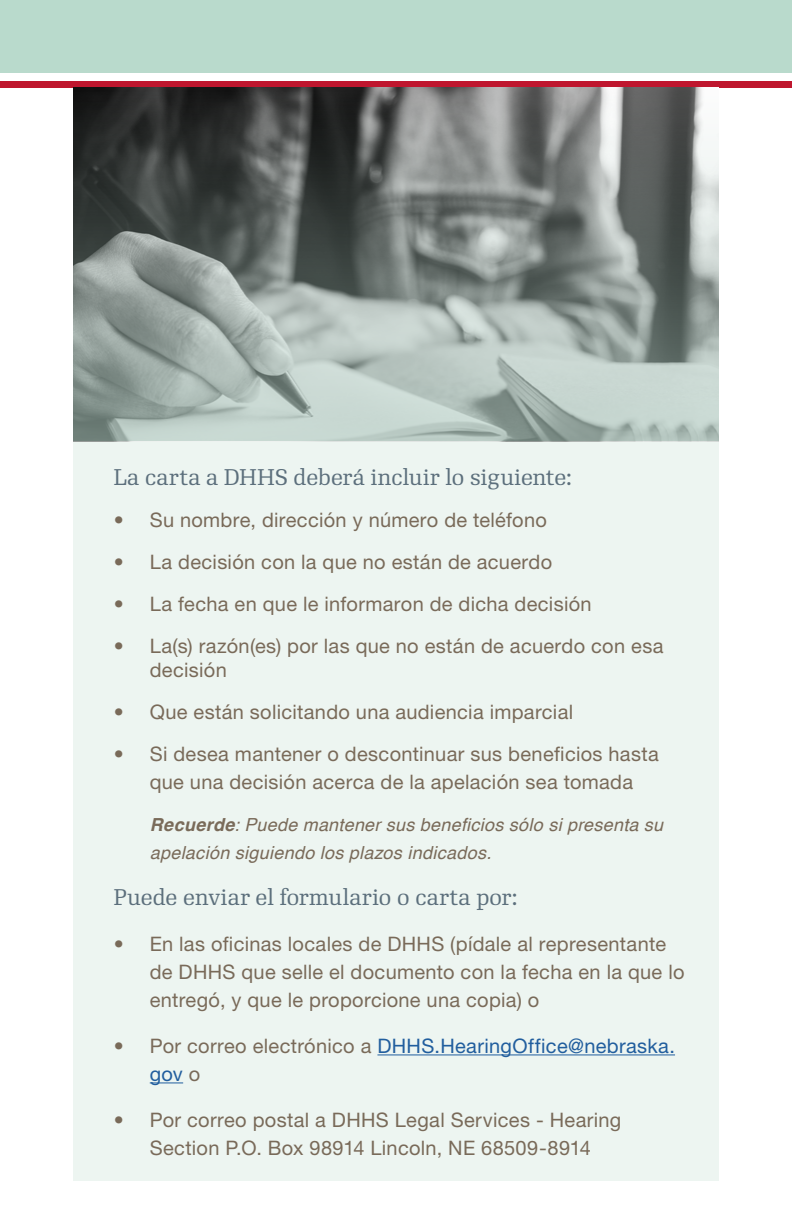
<style>
.page{position:relative;width:792px;height:1224px;background:#fff}
.page>*{position:absolute;margin:0;border:0;box-sizing:border-box;transform-origin:0 0}
.t1{font:22px "Re Public Std";letter-spacing:.005em;color:#5c6f7c}
.t2{font:20px/28px "Helvetica Neue";letter-spacing:.015em;color:#796a59}
.t3{font:20px/28px "Helvetica Neue";letter-spacing:.015em;color:#215e9e}
.t4{font:italic 18px/28px "Helvetica";letter-spacing:.015em;color:#796a59}
.s1{font-weight:700}
.s2{color:#796a59}
</style>
<div class="page">
<div style="left:0;top:0;width:792px;height:73px;background:#b9dacc"></div>
<div style="left:0;top:82px;width:792px;height:6px;background:#bf162e"></div>
<div style="left:73px;top:441px;width:645px;height:739px;background:#edf5f1"></div>
<img style="left:73px;top:88px;width:645px;height:354px">
<hr style="left:377px;top:1054px;width:298px;height:1px;background:#215e9e">
<hr style="left:150px;top:1082px;width:33px;height:1px;background:#215e9e">
<p class="t1" style="left:114px;top:463px;width:460px">La carta a DHHS deberá incluir lo siguiente:</p>
<p class="t2" style="left:114px;top:506px;width:435px">• Su nombre, dirección y número de teléfono</p>
<p class="t2" style="left:114px;top:548px;width:440px">• La decisión con la que no están de acuerdo</p>
<p class="t2" style="left:114px;top:590px;width:479px">• La fecha en que le informaron de dicha decisión</p>
<p class="t2" style="left:150px;top:634px;width:515px;line-height:24px;text-indent:-36px">• La(s) razón(es) por las que no están de acuerdo con esa decisión</p>
<p class="t2" style="left:114px;top:698px;width:461px">• Que están solicitando una audiencia imparcial</p>
<p class="t2" style="left:114px;top:740px;width:547px;text-align:center">• Si desea mantener o descontinuar sus beneficios hasta que una decisión acerca de la apelación sea tomada</p>
<p class="t4" style="left:150px;top:811px;width:515px"><span class="s1">Recuerde</span>: Puede mantener sus beneficios sólo si presenta su apelación siguiendo los plazos indicados.</p>
<p class="t1" style="left:114px;top:883px;width:405px">Puede enviar el formulario o carta por:</p>
<p class="t2" style="left:150px;top:930px;width:536px;text-indent:-36px">• En las oficinas locales de DHHS (pídale al representante de DHHS que selle el documento con la fecha en la que lo entregó, y que le proporcione una copia) o</p>
<p class="t3" style="left:150px;top:1032px;width:527px;text-indent:-36px"><span class="s2">• Por correo electrónico a</span> DHHS.HearingOffice@nebraska. gov <span class="s2">o</span></p>
<p class="t2" style="left:114px;top:1106px;width:509px;text-align:center">• Por correo postal a DHHS Legal Services - Hearing<br>Section P.O. Box 98914 Lincoln, NE 68509-8914</p>
</div>
